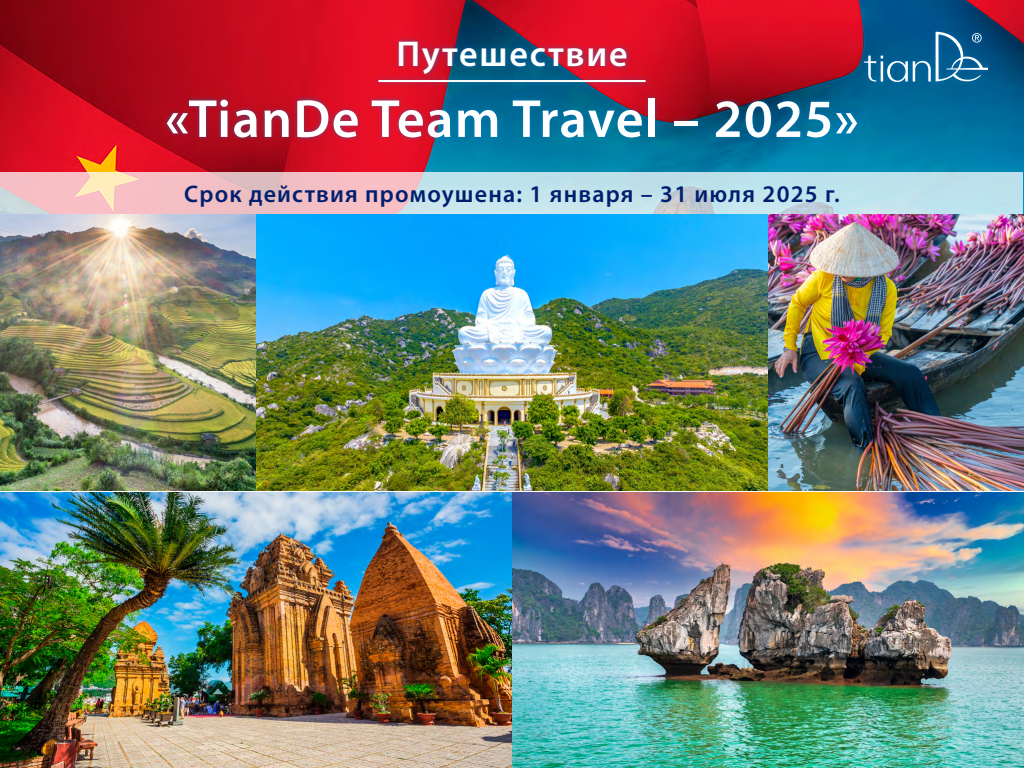
<style>
.page{position:relative;width:1024px;height:768px;background:#fff}
.page>*{position:absolute;margin:0;border:0;box-sizing:border-box;transform-origin:0 0}
.t1{font:600 54px "Myriad Pro";letter-spacing:.025em;color:#fff}
.t2{font:600 36px "Myriad Pro";letter-spacing:.05em;color:#fff}
.t3{font:600 24px "Myriad Pro";letter-spacing:.05em;color:#00206f}
</style>
<div class="page">
<img style="left:0;top:0;width:1024px;height:172px">
<img style="left:0;top:492px;width:511px;height:276px">
<img style="left:513px;top:492px;width:511px;height:276px">
<img style="left:0;top:214px;width:255px;height:277px">
<img style="left:257px;top:214px;width:510px;height:277px">
<img style="left:769px;top:214px;width:255px;height:277px">
<svg style="left:0;top:172px;width:1024px;height:42px;background:#d4d4db"></svg>
<div style="left:394px;top:36px;width:238px;height:43px;background:#007fd6;opacity:.5"></div>
<div style="left:373px;top:74px;width:278px;height:14px;background:#007fd6;opacity:.5"></div>
<hr style="left:378px;top:80px;width:268px;height:2px;background:#fff">
<div style="left:859px;top:26px;width:135px;height:61px;background:#007fd6;opacity:.5"></div>
<svg style="left:864px;top:32px;width:124px;height:52px;background:#25729f"></svg>
<div style="left:162px;top:94px;width:700px;height:48px;background:#007fd6;opacity:.5"></div>
<h2 class="t2" style="left:396px;top:31px;width:233px">Путешествие</h2>
<h1 class="t1" style="left:165px;top:84px;width:695px">«TianDe Team Travel – 2025»</h1>
<p class="t3" style="left:184px;top:179px;width:657px">Срок действия промоушена: 1 января – 31 июля 2025 г.</p>
</div>
